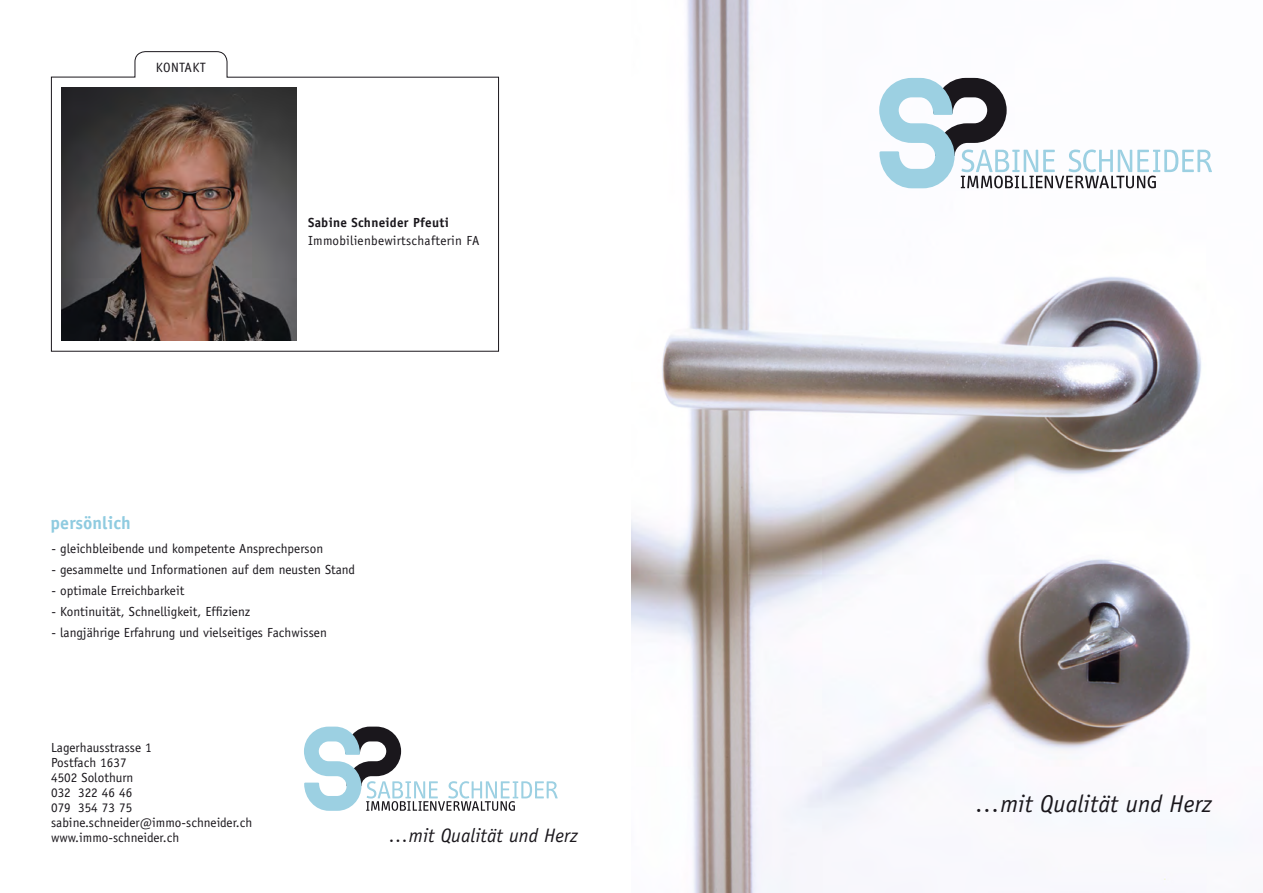
<style>
.page{position:relative;width:1263px;height:893px;background:#fff}
.page>*{position:absolute;margin:0;border:0;box-sizing:border-box;transform-origin:0 0}
.t1{font:italic 24.45px "Officina Sans";letter-spacing:.005em;color:#1a171c}
.t2{font:italic 19.5px "Officina Sans";letter-spacing:.005em;color:#1a171c}
.t3{font:700 18px "Officina Sans";letter-spacing:.005em;color:#8fcbe0}
.t4{font:13.5px "Officina Sans";letter-spacing:.03em;color:#1a171c}
.t5{font:13.2px/15px "Officina Sans";letter-spacing:.005em;color:#1a171c}
.t6{font:700 13.2px "Officina Sans";letter-spacing:.02em;color:#1a171c}
</style>
<div class="page">
<img style="left:631px;top:0;width:570px;height:893px">
<svg style="left:879px;top:78px;width:333px;height:110px"></svg>
<svg style="left:304px;top:727px;width:254px;height:84px"></svg>
<svg style="left:51px;top:51px;width:448px;height:301px"></svg>
<img style="left:62px;top:87px;width:234px;height:254px">
<p class="t4" style="left:156px;top:59px;width:51px">KONTAKT</p>
<p class="t6" style="left:308px;top:215px;width:142px">Sabine Schneider Pfeuti</p>
<p class="t5" style="left:308px;top:233px;width:173px">Immobilienbewirtschafterin FA</p>
<h3 class="t3" style="left:51px;top:511px;width:82px">persönlich</h3>
<p class="t5" style="left:51px;top:541px;width:273px">- gleichbleibende und kompetente Ansprechperson</p>
<p class="t5" style="left:51px;top:562px;width:305px">- gesammelte und Informationen auf dem neusten Stand</p>
<p class="t5" style="left:51px;top:583px;width:134px">- optimale Erreichbarkeit</p>
<p class="t5" style="left:51px;top:604px;width:200px">- Kontinuität, Schnelligkeit, Effizienz</p>
<p class="t5" style="left:51px;top:625px;width:277px">- langjährige Erfahrung und vielseitiges Fachwissen</p>
<p class="t5" style="left:51px;top:740px;width:203px">Lagerhausstrasse 1<br>Postfach 1637<br>4502 Solothurn<br>032 322 46 46<br>079 354 73 75 sabine.schneider@immo-schneider.ch www.immo-schneider.ch</p>
<h2 class="t2" style="left:389px;top:824px;width:190px">…mit Qualität und Herz</h2>
<h1 class="t1" style="left:976px;top:789px;width:237px">…mit Qualität und Herz</h1>
</div>
